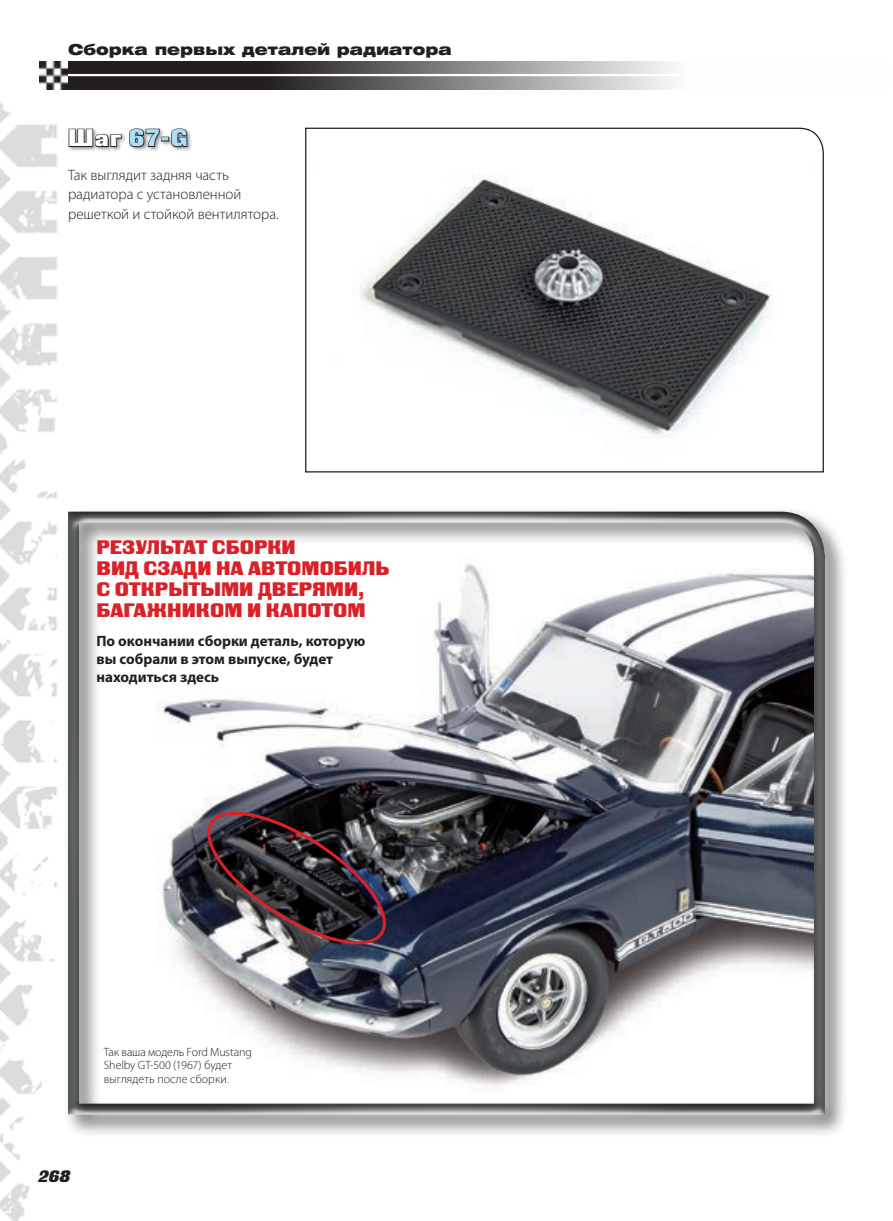
<style>
.page{position:relative;width:893px;height:1221px;background:#fff}
.page>*{position:absolute;margin:0;border:0;box-sizing:border-box;transform-origin:0 0}
.t1{font:24px "Black Grotesk C";color:#aae0f9}
.t2{font:19.5px/21px "Black Grotesk C";color:#da2128}
.t3{font:italic 16.5px "Black Grotesk C";color:#231f20}
.t4{font:700 15px/18px "Myriad Pro";color:#231f20}
.t5{font:300 15px/19.5px "Myriad Pro";color:#231f20}
.t6{font:15px "Helios Ext Black C";letter-spacing:.005em;color:#231f20}
.t7{font:300 12px/13.5px "Myriad Pro";color:#231f20}
.s1{color:#fff}
</style>
<div class="page">
<img style="left:0;top:89px;width:68px;height:1131px">
<svg style="left:68px;top:61px;width:603px;height:28px;background:#6a6768"></svg>
<hr style="left:64px;top:74px;width:827px;height:2px;background:#fff">
<img style="left:40px;top:61px;width:28px;height:28px">
<div style="left:63px;top:506px;width:785px;height:631px;background:#231f20;opacity:.65"></div>
<div style="left:67px;top:509px;width:760px;height:602px;background:#231f20;opacity:.75"></div>
<img style="left:195px;top:804px;width:203px;height:147px">
<div style="left:67px;top:127px;width:125px;height:25px;background:#231f20;opacity:.5"></div>
<svg style="left:68px;top:128px;width:54px;height:20px"></svg>
<svg style="left:128px;top:128px;width:60px;height:20px"></svg>
<svg style="left:305px;top:127px;width:519px;height:346px"></svg>
<p class="t6" style="left:68px;top:40px;width:385px">Сборка первых деталей радиатора</p>
<h1 class="t1" style="left:68px;top:124px;width:121px"><span class="s1">Шаг</span> 67‑G</h1>
<p class="t5" style="left:68px;top:165px;width:212px">Так выглядит задняя часть радиатора с установленной решеткой и стойкой вентилятора.</p>
<h2 class="t2" style="left:96px;top:536px;width:295px">РЕЗУЛЬТАТ СБОРКИ<br>ВИД СЗАДИ НА АВТОМОБИЛЬ<br>С ОТКРЫТЫМИ ДВЕРЯМИ,<br>БАГАЖНИКОМ И КАПОТОМ</h2>
<p class="t4" style="left:96px;top:631px;width:270px">По окончании сборки деталь, которую вы собрали в этом выпуске, будет находиться здесь</p>
<p class="t7" style="left:104px;top:1044px;width:150px">Так ваша модель Ford Mustang<br>Shelby GT‑500 (1967) будет выглядеть после сборки.</p>
<p class="t3" style="left:38px;top:1166px;width:34px">268</p>
</div>
